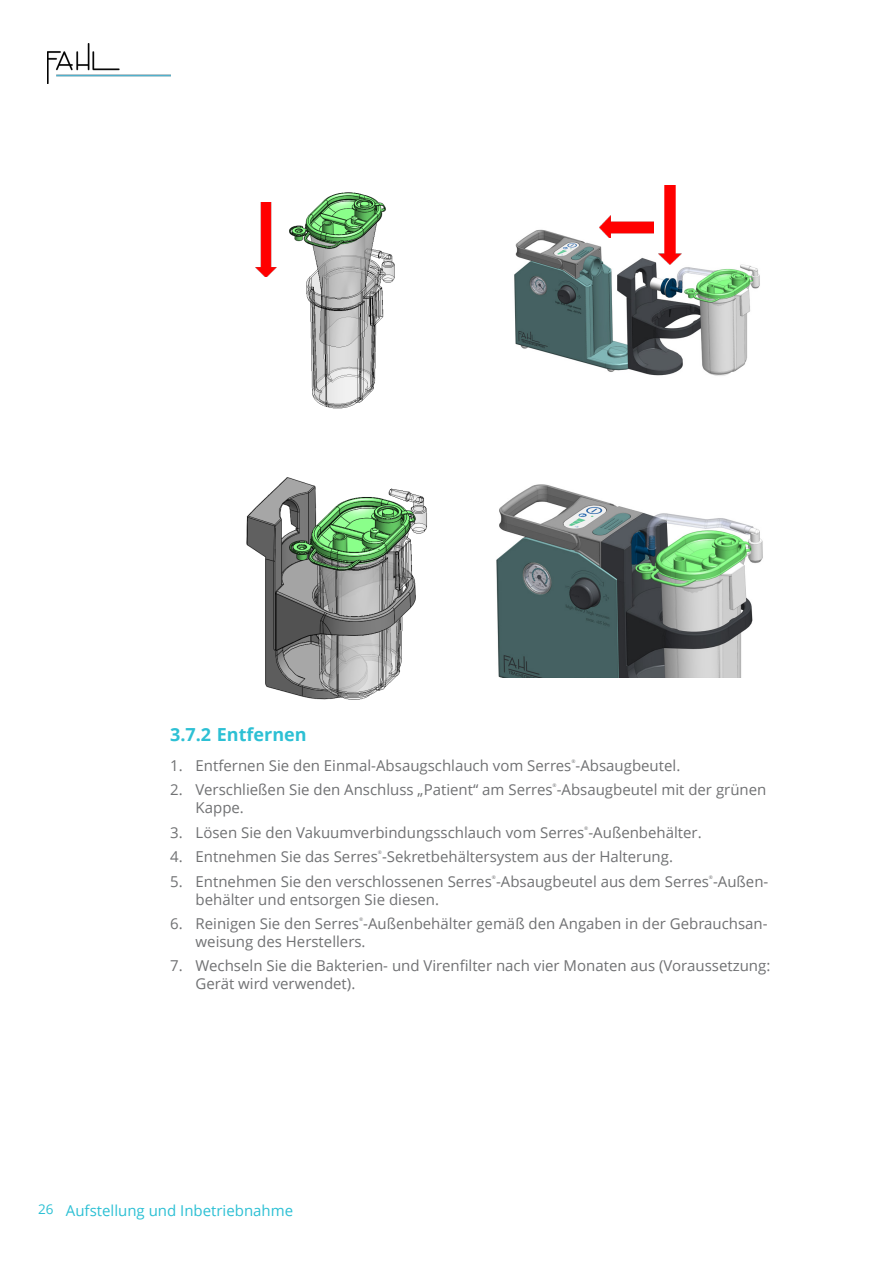
<style>
.page{position:relative;width:893px;height:1263px;background:#fff}
.page>*{position:absolute;margin:0;border:0;box-sizing:border-box;transform-origin:0 0}
.t1{font:700 18px "Open Sans";color:#2dc0d4}
.t2{font:15px/18px "Open Sans";color:#707173}
.t3{font:15px "Open Sans";color:#2dc0d4}
.s1{font-size:13.5px}
</style>
<div class="page">
<img style="left:48px;top:43px;width:122px;height:41px">
<img style="left:289px;top:192px;width:106px;height:217px">
<img style="left:255px;top:202px;width:22px;height:75px">
<img style="left:514px;top:215px;width:246px;height:161px">
<img style="left:599px;top:216px;width:54px;height:21px">
<img style="left:659px;top:185px;width:23px;height:79px">
<img style="left:246px;top:477px;width:181px;height:223px">
<img style="left:496px;top:484px;width:267px;height:194px">
<p class="t1" style="left:170px;top:722px;width:138px">3.7.2 Entfernen</p>
<p class="t2" style="left:170px;top:756px;width:512px">1. Entfernen Sie den Einmal-Absaugschlauch vom Serres<sup>®</sup>-Absaugbeutel.</p>
<p class="t2" style="left:196px;top:780px;width:572px;text-indent:-26px">2. Verschließen Sie den Anschluss „Patient“ am Serres<sup>®</sup>-Absaugbeutel mit der grünen<br>Kappe.</p>
<p class="t2" style="left:170px;top:823px;width:533px">3. Lösen Sie den Vakuumverbindungsschlauch vom Serres<sup>®</sup>-Außenbehälter.</p>
<p class="t2" style="left:170px;top:847px;width:504px">4. Entnehmen Sie das Serres<sup>®</sup>-Sekretbehältersystem aus der Halterung.</p>
<p class="t2" style="left:196px;top:872px;width:574px;text-indent:-26px">5. Entnehmen Sie den verschlossenen Serres<sup>®</sup>-Absaugbeutel aus dem Serres<sup>®</sup>-Außen&shy;behälter und entsorgen Sie diesen.</p>
<p class="t2" style="left:196px;top:914px;width:573px;text-indent:-26px">6. Reinigen Sie den Serres<sup>®</sup>-Außenbehälter gemäß den Angaben in der Gebrauchsan&shy;weisung des Herstellers.</p>
<p class="t2" style="left:196px;top:956px;width:576px;text-indent:-26px">7. Wechseln Sie die Bakterien- und Virenfilter nach vier Monaten aus (Voraussetzung:<br>Gerät wird verwendet).</p>
<p class="t3" style="left:38px;top:1200px;width:256px"><span class="s1">26</span> Aufstellung und Inbetriebnahme</p>
</div>
